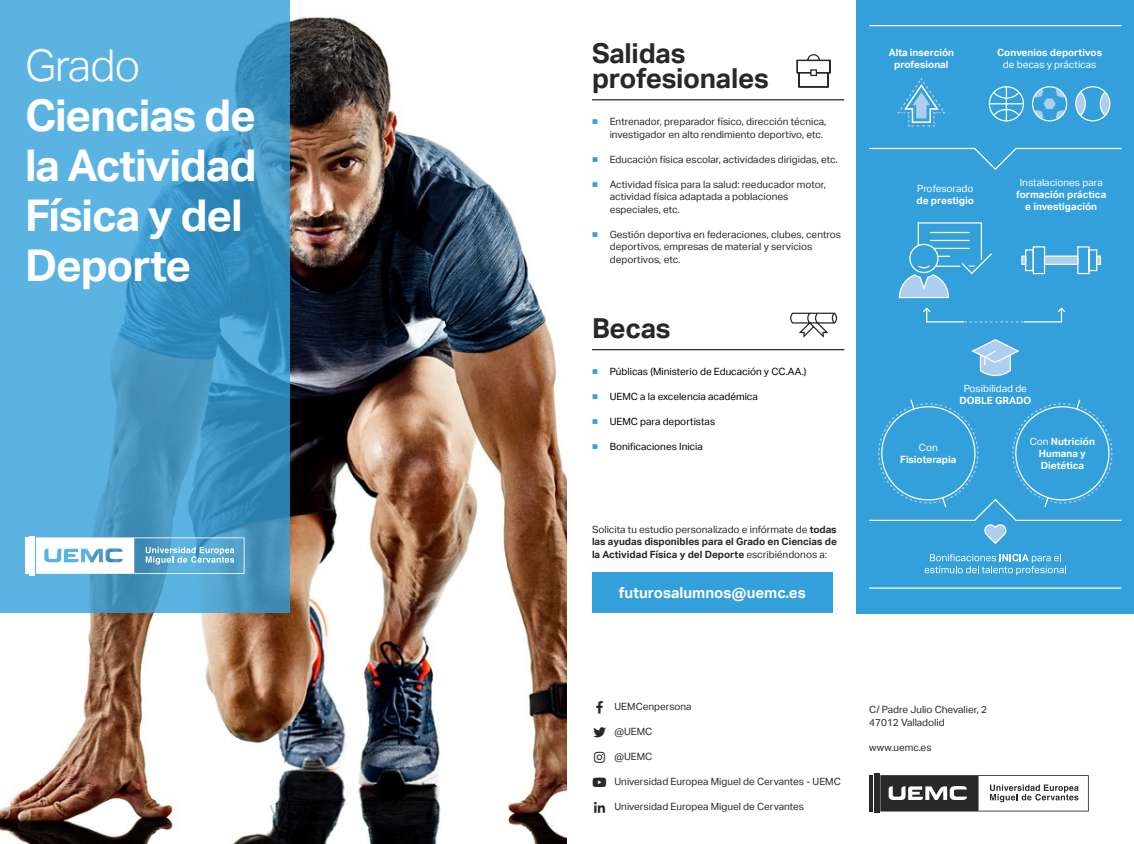
<style>
.page{position:relative;width:1134px;height:844px;background:#fff}
.page>*{position:absolute;margin:0;border:0;box-sizing:border-box;transform-origin:0 0}
.t1{font:700 43.75px/50px "Aktiv Grotesk";letter-spacing:-.025em;color:#fff}
.t2{font:300 43.75px "Aktiv Grotesk";letter-spacing:-.025em;color:#fff}
.t3{font:700 27.5px/25px "Aktiv Grotesk";letter-spacing:-.01em;color:#282827}
.t4{font:700 15px "Aktiv Grotesk";color:#fff}
.t5{font:10px/12.5px "Aktiv Grotesk";color:#282827}
.t6{font:700 10px/12px "Aktiv Grotesk";color:#fff;text-align:center}
.t7{font:700 10px/12.5px "Aktiv Grotesk";color:#282827;text-align:justify}
.t8{font:10px "Aktiv Grotesk";color:#000}
.t9{font:10px "Aktiv Grotesk";color:#fff}
.s1{font-weight:300;color:#33a0db}
.s2{font-weight:400}
</style>
<div class="page">
<img style="left:0;top:16px;width:567px;height:827px">
<svg style="left:0;top:0;width:290px;height:613px;background:#4da3d2"></svg>
<div style="left:857px;top:0;width:277px;height:612px;background:#33a0db"></div>
<div style="left:592px;top:572px;width:241px;height:40px;background:#33a0db"></div>
<hr style="left:592px;top:349px;width:252px;height:1px;background:#282827">
<hr style="left:592px;top:99px;width:252px;height:1px;background:#282827">
<hr style="left:25px;top:537px;width:4px;height:36px;background:#fff">
<div style="left:30px;top:535px;width:5px;height:40px;background:#fff"></div>
<svg style="left:36px;top:537px;width:208px;height:36px"></svg>
<hr style="left:869px;top:775px;width:4px;height:36px;background:#282827">
<div style="left:874px;top:773px;width:5px;height:39px;background:#282827"></div>
<svg style="left:880px;top:775px;width:209px;height:36px"></svg>
<svg style="left:796px;top:54px;width:35px;height:34px"></svg>
<svg style="left:790px;top:312px;width:47px;height:26px"></svg>
<svg style="left:869px;top:25px;width:253px;height:496px"></svg>
<svg style="left:924px;top:553px;width:142px;height:22px"></svg>
<svg style="left:984px;top:524px;width:23px;height:20px"></svg>
<hr style="left:869px;top:587px;width:252px;height:1px;background:#fff">
<div style="left:918px;top:222px;width:64px;height:45px;background:#33a0db;border:1px solid #fff"></div>
<hr style="left:930px;top:232px;width:40px;height:1px;background:#fff">
<hr style="left:930px;top:240px;width:40px;height:1px;background:#fff">
<hr style="left:930px;top:248px;width:40px;height:1px;background:#fff">
<hr style="left:930px;top:255px;width:20px;height:2px;background:#fff">
<div style="left:910px;top:244px;width:28px;height:28px;background:#33a0db;border-radius:50%"></div>
<div style="left:909px;top:244px;width:29px;height:29px;border:1px solid #fff;border-radius:50%"></div>
<svg style="left:898px;top:264px;width:52px;height:35px"></svg>
<svg style="left:958px;top:250px;width:37px;height:28px"></svg>
<div style="left:964px;top:316px;width:60px;height:11px;background:#33a0db"></div>
<svg style="left:921px;top:306px;width:146px;height:17px"></svg>
<svg style="left:988px;top:85px;width:37px;height:37px"></svg>
<svg style="left:1034px;top:89px;width:31px;height:30px"></svg>
<div style="left:1032px;top:86px;width:35px;height:35px;border:1px solid #fff;border-radius:50%"></div>
<svg style="left:1074px;top:85px;width:37px;height:37px"></svg>
<h1 class="t2" style="left:25px;top:41px;width:117px">Grado</h1>
<h1 class="t1" style="left:25px;top:91px;width:233px">Ciencias de la Actividad<br>Física y del<br>Deporte</h1>
<h2 class="t3" style="left:592px;top:41px;width:178px">Salidas profesionales</h2>
<p class="t5" style="left:610px;top:115px;width:218px;text-indent:-18px"><span class="s1">■</span> Entrenador, preparador físico, dirección técnica, investigador en alto rendimiento deportivo, etc.</p>
<p class="t5" style="left:592px;top:153px;width:247px"><span class="s1">■</span> Educación física escolar, actividades dirigidas, etc.</p>
<p class="t5" style="left:610px;top:178px;width:218px;text-indent:-18px"><span class="s1">■</span> Actividad física para la salud: reeducador motor, actividad física adaptada a poblaciones especiales, etc.</p>
<p class="t5" style="left:610px;top:228px;width:233px;text-indent:-18px"><span class="s1">■</span> Gestión deportiva en federaciones, clubes, centros deportivos, empresas de material y servicios deportivos, etc.</p>
<h2 class="t3" style="left:592px;top:316px;width:80px">Becas</h2>
<p class="t8" style="left:592px;top:366px;width:216px"><span class="s1">■</span> Públicas (Ministerio de Educación y CC.AA.)</p>
<p class="t8" style="left:592px;top:391px;width:167px"><span class="s1">■</span> UEMC a la excelencia académica</p>
<p class="t8" style="left:592px;top:416px;width:125px"><span class="s1">■</span> UEMC para deportistas</p>
<p class="t8" style="left:592px;top:441px;width:112px"><span class="s1">■</span> Bonificaciones Inicia</p>
<p class="t7" style="left:592px;top:522px;width:246px"><span class="s2">Solicita tu estudio personalizado e infórmate de</span> todas las ayudas disponibles para el Grado en Ciencias de la Actividad Física y del Deporte <span class="s2">escribiéndonos a:</span></p>
<h3 class="t4" style="left:619px;top:584px;width:188px">futurosalumnos@uemc.es</h3>
<p class="t6" style="left:889px;top:47px;width:67px">Alta inserción profesional</p>
<p class="t6" style="left:997px;top:47px;width:106px">Convenios deportivos</p>
<p class="t9" style="left:1003px;top:59px;width:95px">de becas y prácticas</p>
<p class="t9" style="left:917px;top:182px;width:58px">Profesorado</p>
<p class="t6" style="left:917px;top:194px;width:59px">de prestigio</p>
<p class="t9" style="left:1020px;top:176px;width:84px">Instalaciones para</p>
<p class="t6" style="left:1016px;top:188px;width:92px">formación práctica e investigación</p>
<p class="t9" style="left:964px;top:383px;width:65px">Posibilidad de</p>
<p class="t6" style="left:959px;top:394px;width:73px">DOBLE GRADO</p>
<p class="t9" style="left:919px;top:442px;width:20px">Con</p>
<p class="t6" style="left:900px;top:453px;width:58px">Fisioterapia</p>
<p class="t6" style="left:1030px;top:435px;width:67px"><span class="s2">Con</span> Nutrición<br>Humana y<br>Dietética</p>
<p class="t5" style="left:614px;top:700px;width:79px">UEMCenpersona</p>
<p class="t5" style="left:614px;top:725px;width:39px">@UEMC</p>
<p class="t5" style="left:614px;top:750px;width:39px">@UEMC</p>
<p class="t5" style="left:614px;top:775px;width:228px">Universidad Europea Miguel de Cervantes - UEMC</p>
<p class="t5" style="left:614px;top:800px;width:191px">Universidad Europea Miguel de Cervantes</p>
<p class="t5" style="left:869px;top:703px;width:119px">C/ Padre Julio Chevalier, 2<br>47012 Valladolid</p>
<p class="t5" style="left:869px;top:740px;width:64px">www.uemc.es</p>
</div>
